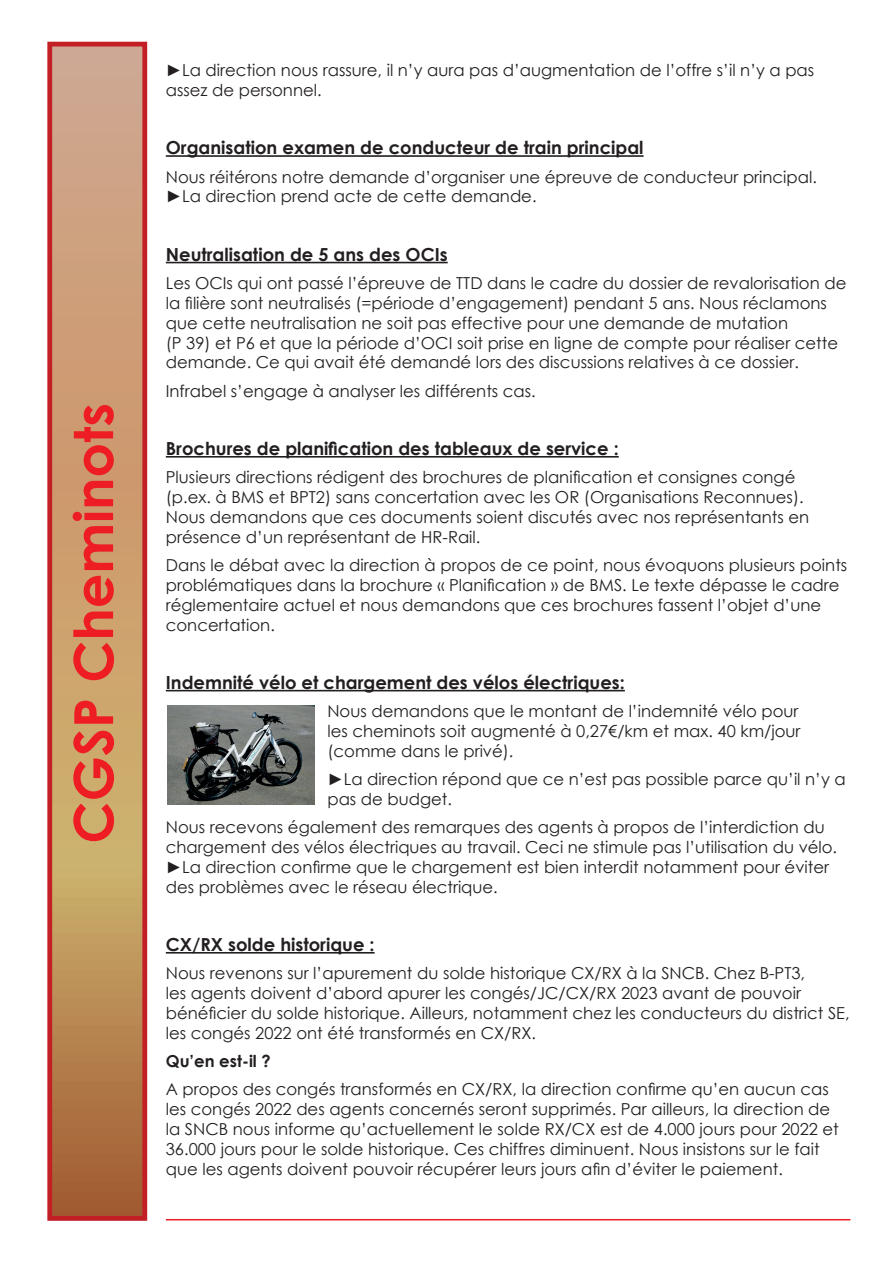
<style>
.page{position:relative;width:893px;height:1263px;background:#fff}
.page>*{position:absolute;margin:0;border:0;box-sizing:border-box;transform-origin:0 0}
.t1{font:700 54px "Century Gothic";color:#ee1d23}
.t2{font:700 18px "Century Gothic";color:#231f20}
.t3{font:16.5px/19.8px "Century Gothic";color:#231f20}
.t4{font:700 16.5px "Century Gothic";color:#231f20}
</style>
<div class="page">
<svg style="left:53px;top:48px;width:88px;height:1167px;background:#c6996a"></svg>
<div style="left:47px;top:42px;width:100px;height:1179px;border:5px solid #c22025"></div>
<hr style="left:166px;top:1219px;width:684px;height:1px;background:#ee1d23">
<hr style="left:166px;top:155px;width:478px;height:2px;background:#231f20">
<hr style="left:166px;top:262px;width:282px;height:1px;background:#231f20">
<hr style="left:166px;top:456px;width:453px;height:2px;background:#231f20">
<hr style="left:166px;top:690px;width:459px;height:1px;background:#231f20">
<hr style="left:166px;top:952px;width:209px;height:1px;background:#231f20">
<img style="left:168px;top:706px;width:147px;height:99px">
<h1 class="t1" style="left:52px;top:844px;width:442px;rotate:-90deg">CGSP Cheminots</h1>
<p class="t3" style="left:166px;top:60px;width:650px">►La direction nous rassure, il n’y aura pas d’augmentation de l’offre s’il n’y a pas assez de personnel.</p>
<p class="t2" style="left:166px;top:134px;width:479px">Organisation examen de conducteur de train principal</p>
<p class="t3" style="left:166px;top:167px;width:653px">Nous réitérons notre demande d’organiser une épreuve de conducteur principal. ►La direction prend acte de cette demande.</p>
<p class="t2" style="left:166px;top:241px;width:283px">Neutralisation de 5 ans des OCIs</p>
<p class="t3" style="left:166px;top:273px;width:682px">Les OCIs qui ont passé l’épreuve de TTD dans le cadre du dossier de revalorisation de la filière sont neutralisés (=période d’engagement) pendant 5 ans. Nous réclamons que cette neutralisation ne soit pas effective pour une demande de mutation<br>(P 39) et P6 et que la période d’OCI soit prise en ligne de compte pour réaliser cette demande. Ce qui avait été demandé lors des discussions relatives à ce dossier.</p>
<p class="t3" style="left:166px;top:381px;width:371px">Infrabel s’engage à analyser les différents cas.</p>
<p class="t2" style="left:166px;top:435px;width:454px">Brochures de planification des tableaux de service :</p>
<p class="t3" style="left:166px;top:467px;width:645px">Plusieurs directions rédigent des brochures de planification et consignes congé (p.ex. à BMS et BPT2) sans concertation avec les OR (Organisations Reconnues).<br>Nous demandons que ces documents soient discutés avec nos représentants en présence d’un représentant de HR-Rail.</p>
<p class="t3" style="left:166px;top:555px;width:683px">Dans le débat avec la direction à propos de ce point, nous évoquons plusieurs points problématiques dans la brochure « Planification » de BMS. Le texte dépasse le cadre réglementaire actuel et nous demandons que ces brochures fassent l’objet d’une concertation.</p>
<p class="t2" style="left:166px;top:669px;width:460px">Indemnité vélo et chargement des vélos électriques:</p>
<p class="t3" style="left:327px;top:701px;width:475px">Nous demandons que le montant de l’indemnité vélo pour les cheminots soit augmenté à 0,27€/km et max. 40 km/jour (comme dans le privé).</p>
<p class="t3" style="left:327px;top:769px;width:520px">►La direction répond que ce n’est pas possible parce qu’il n’y a pas de budget.</p>
<p class="t3" style="left:166px;top:817px;width:673px">Nous recevons également des remarques des agents à propos de l’interdiction du chargement des vélos électriques au travail. Ceci ne stimule pas l’utilisation du vélo. ►La direction confirme que le chargement est bien interdit notamment pour éviter des problèmes avec le réseau électrique.</p>
<p class="t2" style="left:166px;top:931px;width:210px">CX/RX solde historique :</p>
<p class="t3" style="left:166px;top:963px;width:685px">Nous revenons sur l’apurement du solde historique CX/RX à la SNCB. Chez B-PT3,<br>les agents doivent d’abord apurer les congés/JC/CX/RX 2023 avant de pouvoir bénéficier du solde historique. Ailleurs, notamment chez les conducteurs du district SE, les congés 2022 ont été transformés en CX/RX.</p>
<p class="t4" style="left:166px;top:1049px;width:106px">Qu’en est-il ?</p>
<p class="t3" style="left:166px;top:1079px;width:674px">A propos des congés transformés en CX/RX, la direction confirme qu’en aucun cas les congés 2022 des agents concernés seront supprimés. Par ailleurs, la direction de la SNCB nous informe qu’actuellement le solde RX/CX est de 4.000 jours pour 2022 et 36.000 jours pour le solde historique. Ces chiffres diminuent. Nous insistons sur le fait que les agents doivent pouvoir récupérer leurs jours afin d’éviter le paiement.</p>
</div>
